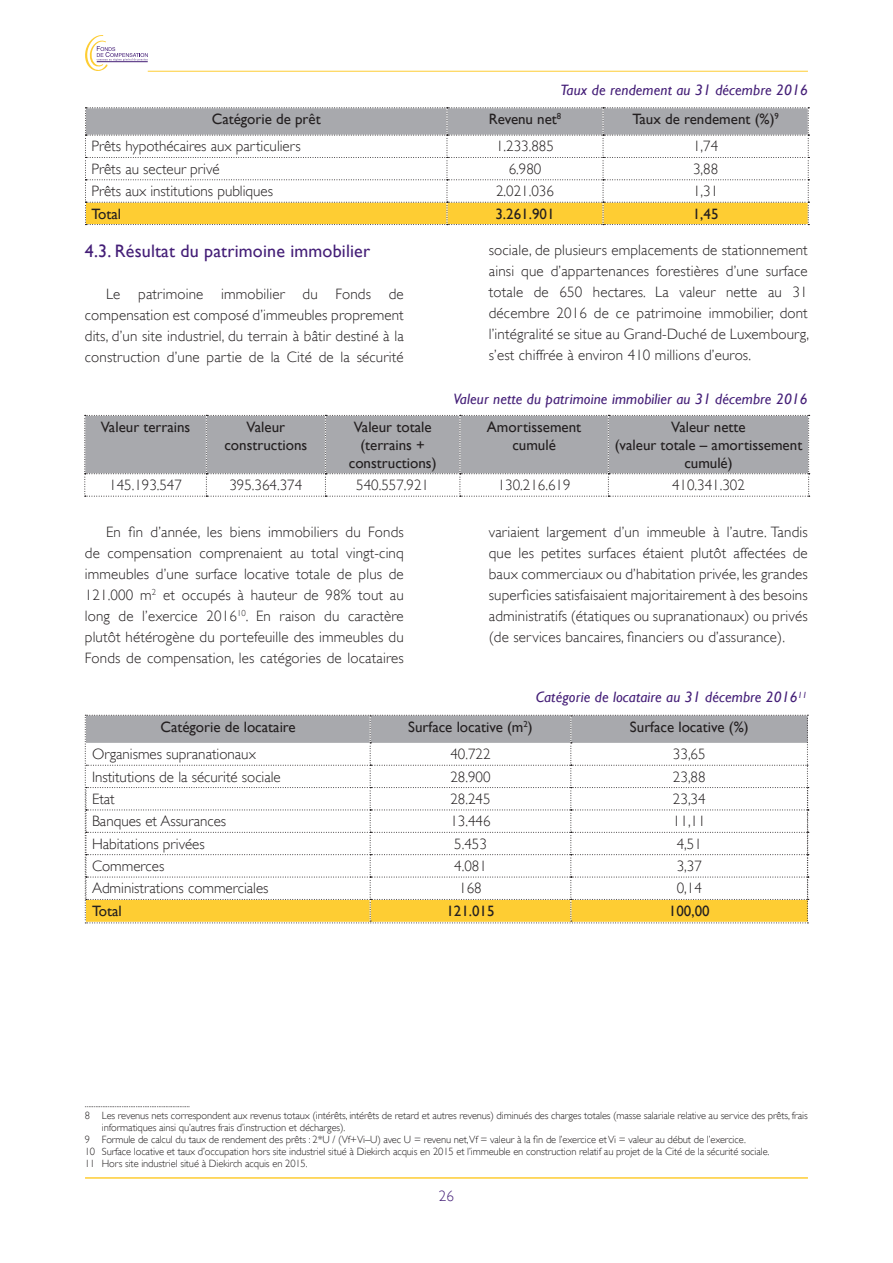
<style>
.page{position:relative;width:893px;height:1263px;background:#fff}
.page>*{position:absolute;margin:0;border:0;box-sizing:border-box;transform-origin:0 0}
.Ennertitel{font:18px "Gill Sans";letter-spacing:.01em;color:#441e77}
.Laafenden_Text{font:300 15px/21px "Gill Sans";color:#231f20;text-align:justify}
.t1{font:15px/18px "Gill Sans";color:#231f20;text-align:center}
.Titel_graphiques{font:italic 15px "Gill Sans";letter-spacing:.01em;color:#441e77}
.t2{font:300 15px "Gill Sans";color:#441e77}
.Ennertitel-2{font:300 10.5px/12px "Gill Sans";letter-spacing:-.01em;color:#231f20}
</style>
<div class="page">
<hr style="left:85px;top:1177px;width:723px;height:2px;background:#fecd33">
<hr style="left:148px;top:71px;width:660px;height:1px;background:#fecd33">
<svg style="left:85px;top:35px;width:63px;height:37px"></svg>
<svg style="left:85px;top:715px;width:724px;height:208px"></svg>
<svg style="left:84px;top:415px;width:726px;height:82px"></svg>
<svg style="left:85px;top:107px;width:724px;height:118px"></svg>
<p class="Titel_graphiques" style="left:560px;top:82px;width:249px">Taux de rendement au 31 décembre 2016</p>
<p class="t1" style="left:212px;top:110px;width:110px">Catégorie de prêt</p>
<p class="t1" style="left:489px;top:110px;width:74px">Revenu net<sup>8</sup></p>
<p class="t1" style="left:632px;top:110px;width:148px">Taux de rendement (%)<sup>9</sup></p>
<p class="Laafenden_Text" style="left:91px;top:136px;width:211px">Prêts hypothécaires aux particuliers</p>
<p class="Laafenden_Text" style="left:496px;top:136px;width:59px">1.233.885</p>
<p class="Laafenden_Text" style="left:693px;top:136px;width:27px">1,74</p>
<p class="Laafenden_Text" style="left:91px;top:158px;width:130px">Prêts au secteur privé</p>
<p class="Laafenden_Text" style="left:509px;top:158px;width:34px">6.980</p>
<p class="Laafenden_Text" style="left:693px;top:158px;width:27px">3,88</p>
<p class="Laafenden_Text" style="left:91px;top:181px;width:183px">Prêts aux institutions publiques</p>
<p class="Laafenden_Text" style="left:496px;top:181px;width:59px">2.021.036</p>
<p class="Laafenden_Text" style="left:693px;top:181px;width:27px">1,31</p>
<p class="t1" style="left:91px;top:204px;width:31px">Total</p>
<p class="t1" style="left:495px;top:204px;width:61px">3.261.901</p>
<p class="t1" style="left:693px;top:204px;width:27px">1,45</p>
<p class="Ennertitel" style="left:85px;top:240px;width:287px">4.3. Résultat du patrimoine immobilier</p>
<p class="Laafenden_Text" style="left:85px;top:283px;width:320px;text-indent:21px">Le patrimoine immobilier du Fonds de compensation est composé d’immeubles proprement dits, d’un site industriel, du terrain à bâtir destiné à la construction d’une partie de la Cité de la sécurité</p>
<p class="Laafenden_Text" style="left:489px;top:239px;width:322px">sociale, de plusieurs emplacements de stationnement ainsi que d’appartenances forestières d’une surface totale de 650 hectares. La valeur nette au 31 décembre 2016 de ce patrimoine immobilier, dont l’intégralité se situe au Grand-Duché de Luxembourg, s’est chiffrée à environ 410 millions d’euros.</p>
<p class="Titel_graphiques" style="left:453px;top:390px;width:356px">Valeur nette du patrimoine immobilier au 31 décembre 2016</p>
<p class="t1" style="left:101px;top:418px;width:91px">Valeur terrains</p>
<p class="t1" style="left:224px;top:418px;width:84px">Valeur constructions</p>
<p class="t1" style="left:349px;top:418px;width:89px">Valeur totale (terrains + constructions)</p>
<p class="t1" style="left:487px;top:418px;width:96px">Amortissement cumulé</p>
<p class="t1" style="left:615px;top:418px;width:189px">Valeur nette<br>(valeur totale – amortissement cumulé)</p>
<p class="Laafenden_Text" style="left:109px;top:475px;width:74px">145.193.547</p>
<p class="Laafenden_Text" style="left:229px;top:475px;width:74px">395.364.374</p>
<p class="Laafenden_Text" style="left:356px;top:475px;width:74px">540.557.921</p>
<p class="Laafenden_Text" style="left:498px;top:475px;width:74px">130.216.619</p>
<p class="Laafenden_Text" style="left:672px;top:475px;width:74px">410.341.302</p>
<p class="Laafenden_Text" style="left:85px;top:521px;width:320px;text-indent:21px">En fin d’année, les biens immobiliers du Fonds de compensation comprenaient au total vingt-cinq immeubles d’une surface locative totale de plus de 121.000 m<sup>2</sup> et occupés à hauteur de 98% tout au long de l’exercice 2016<sup>10</sup>. En raison du caractère plutôt hétérogène du portefeuille des immeubles du Fonds de compensation, les catégories de locataires</p>
<p class="Laafenden_Text" style="left:489px;top:522px;width:320px">variaient largement d’un immeuble à l’autre. Tandis que les petites surfaces étaient plutôt affectées de baux commerciaux ou d’habitation privée, les grandes superficies satisfaisaient majoritairement à des besoins administratifs (étatiques ou supranationaux) ou privés (de services bancaires, financiers ou d’assurance).</p>
<p class="Titel_graphiques" style="left:536px;top:689px;width:273px">Catégorie de locataire au 31 décembre 2016<sup>11</sup></p>
<p class="t1" style="left:160px;top:718px;width:137px">Catégorie de locataire</p>
<p class="t1" style="left:408px;top:718px;width:126px">Surface locative (m<sup>2</sup>)</p>
<p class="t1" style="left:630px;top:718px;width:120px">Surface locative (%)</p>
<p class="Laafenden_Text" style="left:92px;top:744px;width:165px">Organismes supranationaux</p>
<p class="Laafenden_Text" style="left:450px;top:744px;width:42px">40.722</p>
<p class="Laafenden_Text" style="left:673px;top:744px;width:34px">33,65</p>
<p class="Laafenden_Text" style="left:92px;top:766px;width:190px">Institutions de la sécurité sociale</p>
<p class="Laafenden_Text" style="left:450px;top:766px;width:42px">28.900</p>
<p class="Laafenden_Text" style="left:673px;top:766px;width:34px">23,88</p>
<p class="Laafenden_Text" style="left:92px;top:788px;width:24px">Etat</p>
<p class="Laafenden_Text" style="left:450px;top:788px;width:42px">28.245</p>
<p class="Laafenden_Text" style="left:673px;top:788px;width:34px">23,34</p>
<p class="Laafenden_Text" style="left:92px;top:811px;width:136px">Banques et Assurances</p>
<p class="Laafenden_Text" style="left:450px;top:811px;width:42px">13.446</p>
<p class="Laafenden_Text" style="left:673px;top:811px;width:34px">11,11</p>
<p class="Laafenden_Text" style="left:92px;top:833px;width:114px">Habitations privées</p>
<p class="Laafenden_Text" style="left:454px;top:833px;width:34px">5.453</p>
<p class="Laafenden_Text" style="left:677px;top:833px;width:27px">4,51</p>
<p class="Laafenden_Text" style="left:92px;top:855px;width:74px">Commerces</p>
<p class="Laafenden_Text" style="left:454px;top:855px;width:34px">4.081</p>
<p class="Laafenden_Text" style="left:677px;top:855px;width:27px">3,37</p>
<p class="Laafenden_Text" style="left:92px;top:878px;width:178px">Administrations commerciales</p>
<p class="Laafenden_Text" style="left:459px;top:878px;width:24px">168</p>
<p class="Laafenden_Text" style="left:677px;top:878px;width:27px">0,14</p>
<p class="t1" style="left:92px;top:901px;width:31px">Total</p>
<p class="t1" style="left:446px;top:901px;width:50px">121.015</p>
<p class="t1" style="left:669px;top:901px;width:42px">100,00</p>
<p class="Ennertitel-2" style="left:85px;top:1097px;width:107px">............................................................</p>
<p class="Ennertitel-2" style="left:102px;top:1109px;width:707px;text-indent:-17px">8 Les revenus nets correspondent aux revenus totaux (intérêts, intérêts de retard et autres revenus) diminués des charges totales (masse salariale relative au service des prêts, frais informatiques ainsi qu’autres frais d’instruction et décharges).</p>
<p class="Ennertitel-2" style="left:85px;top:1133px;width:662px">9 Formule de calcul du taux de rendement des prêts : 2*U / (Vf+Vi–U) avec U = revenu net,Vf = valeur à la fin de l’exercice etVi = valeur au début de l’exercice.</p>
<p class="Ennertitel-2" style="left:85px;top:1145px;width:686px">10 Surface locative et taux d’occupation hors site industriel situé à Diekirch acquis en 2015 et l’immeuble en construction relatif au projet de la Cité de la sécurité sociale.</p>
<p class="Ennertitel-2" style="left:85px;top:1157px;width:224px">11 Hors site industriel situé à Diekirch acquis en 2015.</p>
<p class="t2" style="left:439px;top:1187px;width:16px">26</p>
</div>
